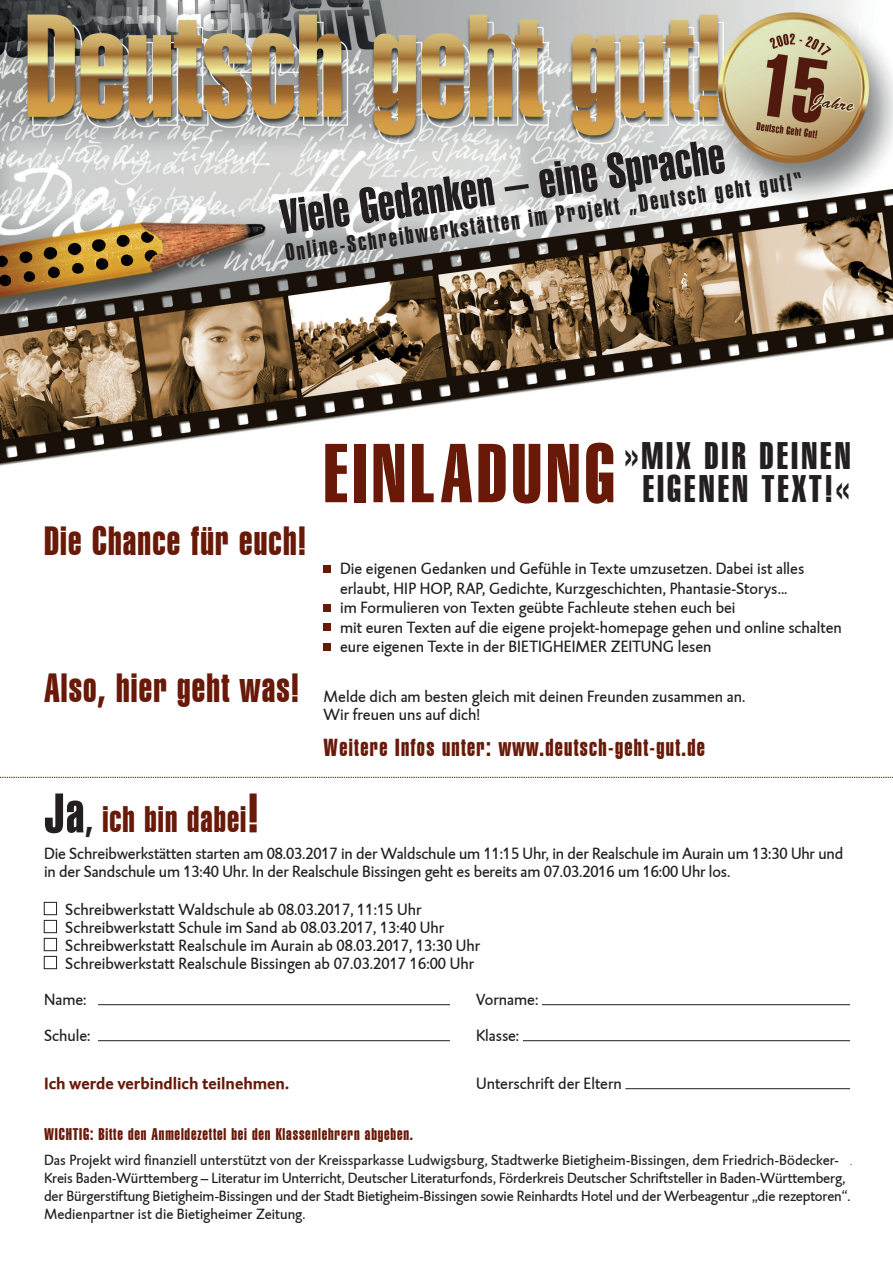
<style>
.page{position:relative;width:893px;height:1263px;background:#fff}
.page>*{position:absolute;margin:0;border:0;box-sizing:border-box;transform-origin:0 0}
.t1{font:81px "Swiss 911 BT Extra Compressed";letter-spacing:.05em;color:#681908}
.t2{font:48px "Swiss 911 BT Extra Compressed";color:#231f20}
.t3{font:39.75px "Swiss 911 BT Extra Compressed";letter-spacing:.03em;color:#681908}
.t4{font:37.5px/33px "Swiss 911 BT Extra Compressed";letter-spacing:.08em;color:#231f20;text-align:center}
.t5{font:36px "Swiss 911 BT Extra Compressed";letter-spacing:.03em;color:#681908}
.t6{font:24px "Swiss 911 BT Extra Compressed";color:#231f20}
.t7{font:24px "Swiss 911 BT Extra Compressed";letter-spacing:.055em;color:#681908}
.t8{font:16.5px/18px "DTL Caspari T";color:#231f20}
.t9{font:16.5px "Swiss 911 BT Extra Compressed";letter-spacing:.05em;color:#681908}
.t10{font:16.5px "DTL Caspari T Bold";color:#681908}
.t11{font:15px/18px "DTL Caspari T";letter-spacing:-.005em;color:#231f20}
.s1{font-size:54px;color:#231f20}
.s2{color:#231f20}
.s3{font-size:54px}
</style>
<div class="page">
<img style="left:0;top:0;width:893px;height:466px">
<div style="left:324px;top:565px;width:7px;height:8px;background:#681908"></div>
<div style="left:324px;top:604px;width:7px;height:8px;background:#681908"></div>
<div style="left:324px;top:624px;width:7px;height:7px;background:#681908"></div>
<div style="left:324px;top:643px;width:7px;height:8px;background:#681908"></div>
<div style="left:44px;top:902px;width:13px;height:13px;border:1px solid #231f20"></div>
<div style="left:44px;top:920px;width:13px;height:13px;border:1px solid #231f20"></div>
<div style="left:44px;top:938px;width:13px;height:13px;border:1px solid #231f20"></div>
<div style="left:44px;top:956px;width:13px;height:13px;border:1px solid #231f20"></div>
<hr style="left:98px;top:1004px;width:352px;height:1px;background:#231f20">
<hr style="left:542px;top:1004px;width:308px;height:1px;background:#231f20">
<hr style="left:98px;top:1040px;width:352px;height:1px;background:#231f20">
<hr style="left:523px;top:1040px;width:327px;height:1px;background:#231f20">
<hr style="left:625px;top:1088px;width:225px;height:1px;background:#231f20">
<svg style="left:0;top:777px;width:893px;height:1px"></svg>
<h2 class="t2" style="left:277px;top:191px;width:449px;rotate:-8deg">Viele Gedanken – eine Sprache</h2>
<h3 class="t6" style="left:284px;top:239px;width:523px;rotate:-8deg">Online-Schreibwerkstätten im Projekt „Deutsch geht gut!“</h3>
<h3 class="t3" style="left:44px;top:518px;width:264px">Die Chance für euch!</h3>
<h3 class="t3" style="left:44px;top:666px;width:257px">Also, hier geht was!</h3>
<h1 class="t1" style="left:323px;top:428px;width:293px">EINLADUNG</h1>
<h3 class="t4" style="left:625px;top:440px;width:227px">»MIX DIR DEINEN<br>EIGENEN TEXT!«</h3>
<p class="t8" style="left:340px;top:559px;width:503px;line-height:19.5px">Die eigenen Gedanken und Gefühle in Texte umzusetzen. Dabei ist alles erlaubt, HIP HOP, RAP, Gedichte, Kurzgeschichten, Phantasie-Storys...<br>im Formulieren von Texten geübte Fachleute stehen euch bei<br>mit euren Texten auf die eigene projekt-homepage gehen und online schalten eure eigenen Texte in der BIETIGHEIMER ZEITUNG lesen</p>
<p class="t8" style="left:324px;top:688px;width:423px">Melde dich am besten gleich mit deinen Freunden zusammen an.<br>Wir freuen uns auf dich!</p>
<h3 class="t7" style="left:324px;top:734px;width:383px">Weitere Infos unter: www.deutsch-geht-gut.de</h3>
<h3 class="t5" style="left:44px;top:799px;width:216px"><span class="s1">Ja</span><span class="s2">,</span> ich bin dabei<span class="s3">!</span></h3>
<p class="t8" style="left:44px;top:845px;width:801px">Die Schreibwerkstätten starten am 08.03.2017 in der Waldschule um 11:15 Uhr, in der Realschule im Aurain um 13:30 Uhr und in der Sandschule um 13:40 Uhr. In der Realschule Bissingen geht es bereits am 07.03.2016 um 16:00 Uhr los.</p>
<p class="t8" style="left:65px;top:900px;width:416px">Schreibwerkstatt Waldschule ab 08.03.2017, 11:15 Uhr Schreibwerkstatt Schule im Sand ab 08.03.2017, 13:40 Uhr Schreibwerkstatt Realschule im Aurain ab 08.03.2017, 13:30 Uhr Schreibwerkstatt Realschule Bissingen ab 07.03.2017 16:00 Uhr</p>
<p class="t8" style="left:44px;top:990px;width:44px">Name:</p>
<p class="t8" style="left:476px;top:990px;width:64px">Vorname:</p>
<p class="t8" style="left:44px;top:1026px;width:48px">Schule:</p>
<p class="t8" style="left:476px;top:1026px;width:45px">Klasse:</p>
<p class="t10" style="left:44px;top:1072px;width:247px">Ich werde verbindlich teilnehmen.</p>
<p class="t8" style="left:476px;top:1074px;width:147px">Unterschrift der Eltern</p>
<p class="t9" style="left:44px;top:1125px;width:371px">WICHTIG: Bitte den Anmeldezettel bei den Klassenlehrern abgeben.</p>
<p class="t11" style="left:44px;top:1151px;width:808px">Das Projekt wird finanziell unterstützt von der Kreissparkasse Ludwigsburg, Stadtwerke Bietigheim-Bissingen, dem Friedrich-Bödecker-Kreis Baden-Württemberg — Literatur im Unterricht, Deutscher Literaturfonds, Förderkreis Deutscher Schriftsteller in Baden-Württemberg, der Bürgerstiftung Bietigheim-Bissingen und der Stadt Bietigheim-Bissingen sowie Reinhardts Hotel und der Werbeagentur „die rezeptoren“.<br>Medienpartner ist die Bietigheimer Zeitung.</p>
</div>
